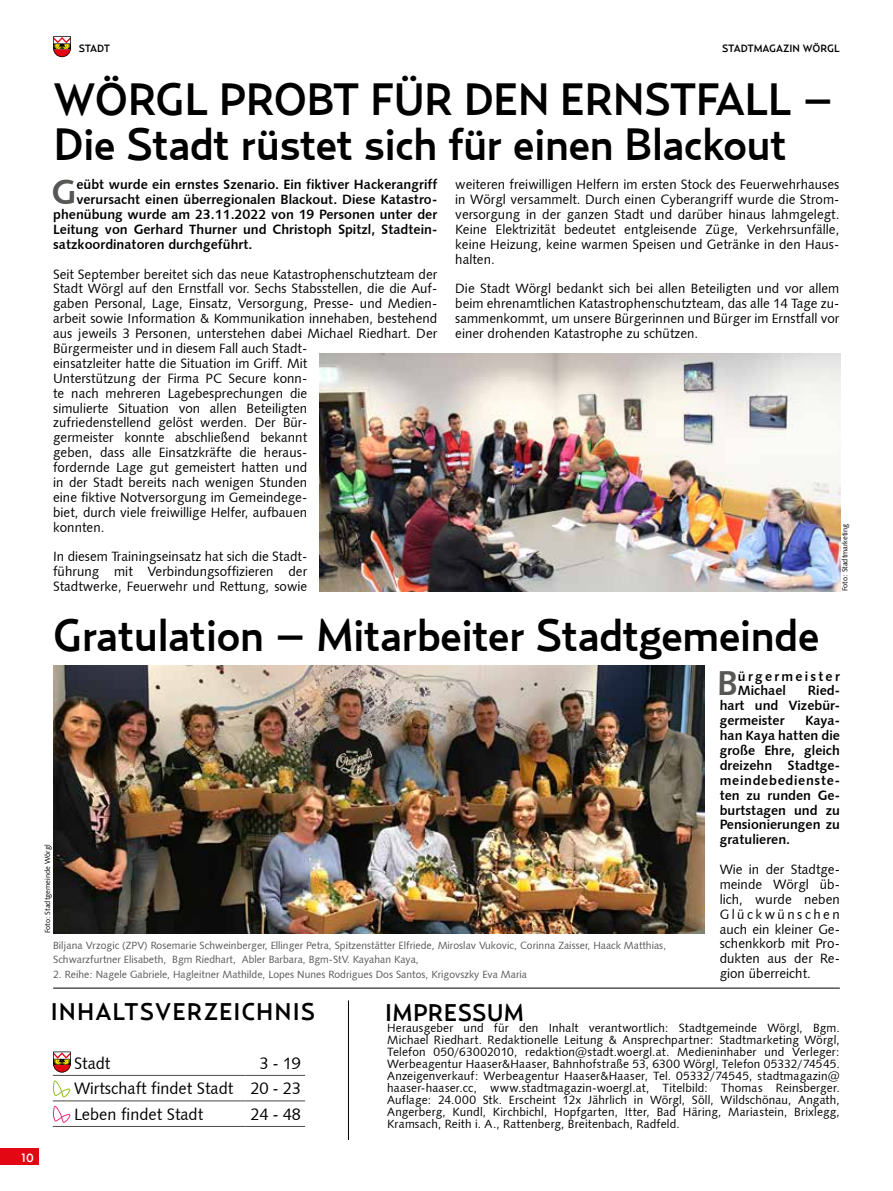
<style>
.page{position:relative;width:893px;height:1191px;background:#fff}
.page>*{position:absolute;margin:0;border:0;box-sizing:border-box;transform-origin:0 0}
.t1{font:500 45px/44.7px "Relay";letter-spacing:-.02em;color:#000}
.t2{font:34.65px "Humanist 531 BT Bold A";color:#575756}
.t3{font:500 24px "Relay";letter-spacing:.04em;color:#000}
.t4{font:500 24px "Relay";letter-spacing:.01em;color:#000}
.t5{font:16.5px/25.7px "Humanist 531 BT Roman A";color:#000;text-align:justify}
.t6{font:13.5px/14.9px "Humanist 531 BT Roman A";color:#000;text-align:justify}
.t7{font:13.5px/14.9px "Humanist 531 BT Bold A";color:#000;text-align:justify}
.t8{font:13.5px/14.9px "Humanist 531 BT Bold A";letter-spacing:.16em;color:#000}
.t9{font:12px/12px "Humanist 531 BT Roman A";letter-spacing:.01em;color:#000;text-align:justify}
.t10{font:500 12px "Relay";color:#fff}
.t11{font:10.5px/14.9px "Humanist 531 BT Roman A";color:#575756}
.t12{font:500 10.5px "Relay";letter-spacing:-.01em;color:#000}
.t13{font:7.5px "Humanist 531 BT Roman A";color:#000}
</style>
<div class="page">
<div style="left:0;top:1148px;width:38px;height:17px;background:#e30613"></div>
<svg style="left:53px;top:36px;width:18px;height:21px"></svg>
<hr style="left:348px;top:1000px;width:1px;height:140px;background:#000">
<hr style="left:53px;top:1075px;width:192px;height:1px;background:#4a4a49">
<hr style="left:245px;top:1075px;width:60px;height:1px;background:#4a4a49">
<hr style="left:53px;top:1100px;width:192px;height:1px;background:#4a4a49">
<hr style="left:245px;top:1100px;width:60px;height:1px;background:#4a4a49">
<hr style="left:53px;top:1126px;width:192px;height:1px;background:#4a4a49">
<hr style="left:245px;top:1126px;width:60px;height:1px;background:#4a4a49">
<svg style="left:53px;top:1051px;width:18px;height:21px"></svg>
<svg style="left:53px;top:1080px;width:17px;height:17px"></svg>
<svg style="left:53px;top:1105px;width:17px;height:17px"></svg>
<hr style="left:53px;top:987px;width:787px;height:1px;background:#000">
<img style="left:320px;top:353px;width:520px;height:238px">
<img style="left:53px;top:665px;width:651px;height:268px">
<p class="t10" style="left:22px;top:1150px;width:14px">10</p>
<p class="t12" style="left:79px;top:42px;width:33px">STADT</p>
<p class="t12" style="left:722px;top:42px;width:119px">STADTMAGAZIN WÖRGL</p>
<h1 class="t1" style="left:54px;top:76px;width:782px">WÖRGL PROBT FÜR DEN ERNSTFALL –<br>Die Stadt rüstet sich für einen Blackout</h1>
<h2 class="t2" style="left:51px;top:171px;width:26px">G</h2>
<p class="t7" style="left:76px;top:177px;width:362px">eübt wurde ein ernstes Szenario. Ein fiktiver Hackerangriff</p>
<p class="t7" style="left:76px;top:192px;width:362px">verursacht einen überregionalen Blackout. Diese Katastro-</p>
<p class="t7" style="left:53px;top:207px;width:386px">phenübung wurde am 23.11.2022 von 19 Personen unter der</p>
<p class="t7" style="left:53px;top:222px;width:386px">Leitung von Gerhard Thurner und Christoph Spitzl, Stadtein-</p>
<p class="t7" style="left:53px;top:236px;width:201px">satzkoordinatoren durchgeführt.</p>
<p class="t6" style="left:53px;top:266px;width:386px;text-align:left">Seit September bereitet sich das neue Katastrophenschutzteam der Stadt Wörgl auf den Ernstfall vor. Sechs Stabsstellen, die die Auf&shy;gaben Personal, Lage, Einsatz, Versorgung, Presse- und Medien&shy;arbeit sowie Information &amp; Kommunikation innehaben, bestehend aus jeweils 3 Personen, unterstehen dabei Michael Riedhart. Der Bürgermeister und in diesem Fall auch Stadt-<br>einsatzleiter hatte die Situation im Griff. Mit<br>Unterstützung der Firma PC Secure konn-<br>te nach mehreren Lagebesprechungen die<br>simulierte Situation von allen Beteiligten<br>zufriedenstellend gelöst werden. Der Bür-<br>germeister konnte abschließend bekannt<br>geben, dass alle Einsatzkräfte die heraus-<br>fordernde Lage gut gemeistert hatten und<br>in der Stadt bereits nach wenigen Stunden<br>eine fiktive Notversorgung im Gemeindege-<br>biet, durch viele freiwillige Helfer, aufbauen<br>konnten.</p>
<p class="t6" style="left:53px;top:549px;width:256px">In diesem Trainingseinsatz hat sich die Stadt&shy;führung mit Verbindungsoffizieren der Stadtwerke, Feuerwehr und Rettung, sowie</p>
<p class="t6" style="left:455px;top:177px;width:386px">weiteren freiwilligen Helfern im ersten Stock des Feuerwehrhauses in Wörgl versammelt. Durch einen Cyberangriff wurde die Strom&shy;versorgung in der ganzen Stadt und darüber hinaus lahmgelegt.<br>Keine Elektrizität bedeutet entgleisende Züge, Verkehrsunfälle, keine Heizung, keine warmen Speisen und Getränke in den Haus&shy;halten.</p>
<p class="t6" style="left:455px;top:281px;width:386px">Die Stadt Wörgl bedankt sich bei allen Beteiligten und vor allem beim ehrenamtlichen Katastrophenschutzteam, das alle 14 Tage zu&shy;sammenkommt, um unsere Bürgerinnen und Bürger im Ernstfall vor einer drohenden Katastrophe zu schützen.</p>
<p class="t13" style="left:840px;top:591px;width:69px;rotate:-90deg">Foto: Stadtmarketing</p>
<h1 class="t1" style="left:53px;top:612px;width:768px">Gratulation – Mitarbeiter Stadtgemeinde</h1>
<p class="t13" style="left:43px;top:933px;width:90px;rotate:-90deg">Foto: Stadtgemeinde Wörgl</p>
<p class="t11" style="left:53px;top:937px;width:615px">Biljana Vrzogic (ZPV) Rosemarie Schweinberger, Ellinger Petra, Spitzenstätter Elfriede, Miroslav Vukovic, Corinna Zaisser, Haack Matthias,<br>Schwarzfurtner Elisabeth, Bgm Riedhart, Abler Barbara, Bgm-StV. Kayahan Kaya,</p>
<p class="t11" style="left:53px;top:967px;width:475px">2. Reihe: Nagele Gabriele, Hagleitner Mathilde, Lopes Nunes Rodrigues Dos Santos, Krigovszky Eva Maria</p>
<h2 class="t2" style="left:717px;top:662px;width:22px">B</h2>
<p class="t8" style="left:738px;top:668px;width:103px">ürgermeister<br>Michael</p>
<p class="t7" style="left:720px;top:683px;width:122px;text-indent:88px">Ried&shy;hart und Vizebür&shy;germeister</p>
<p class="t7" style="left:720px;top:713px;width:122px;text-indent:85px">Kaya&shy;han Kaya hatten die große Ehre, gleich dreizehn Stadtge&shy;meindebedienste&shy;ten zu runden Ge&shy;burtstagen und zu Pensionierungen zu gratulieren.</p>
<p class="t6" style="left:720px;top:861px;width:122px">Wie in der Stadtge&shy;meinde Wörgl üb&shy;lich, wurde neben Glückwünschen auch ein kleiner Ge&shy;schenkkorb mit Pro&shy;dukten aus der Re&shy;gion überreicht.</p>
<h3 class="t3" style="left:51px;top:997px;width:266px">INHALTSVERZEICHNIS</h3>
<h3 class="t4" style="left:385px;top:998px;width:141px">IMPRESSUM</h3>
<p class="t5" style="left:74px;top:1049px;width:38px">Stadt</p>
<p class="t9" style="left:387px;top:1021px;width:454px">Herausgeber und für den Inhalt verantwortlich: Stadtgemeinde Wörgl, Bgm.<br>Michael Riedhart. Redaktionelle Leitung &amp; Ansprechpartner: Stadtmarketing Wörgl, Telefon 050/63002010, redaktion@stadt.woergl.at. Medieninhaber und Verleger:<br>Werbeagentur Haaser&amp;Haaser, Bahnhofstraße 53, 6300 Wörgl, Telefon 05332/74545.<br>Anzeigenverkauf: Werbeagentur Haaser&amp;Haaser, Tel. 05332/74545, stadtmagazin@ haaser-haaser.cc, www.stadtmagazin-woergl.at, Titelbild: Thomas Reinsberger.<br>Auflage: 24.000 Stk. Erscheint 12x Jährlich in Wörgl, Söll, Wildschönau, Angath, Angerberg, Kundl, Kirchbichl, Hopfgarten, Itter, Bad Häring, Mariastein, Brixlegg, Kramsach, Reith i. A., Rattenberg, Breitenbach, Radfeld.</p>
<p class="t5" style="left:74px;top:1049px;width:228px;text-indent:185px">3 - 19<br>Wirtschaft findet Stadt 20 - 23<br>Leben findet Stadt</p>
<p class="t5" style="left:251px;top:1101px;width:52px">24 - 48</p>
</div>
